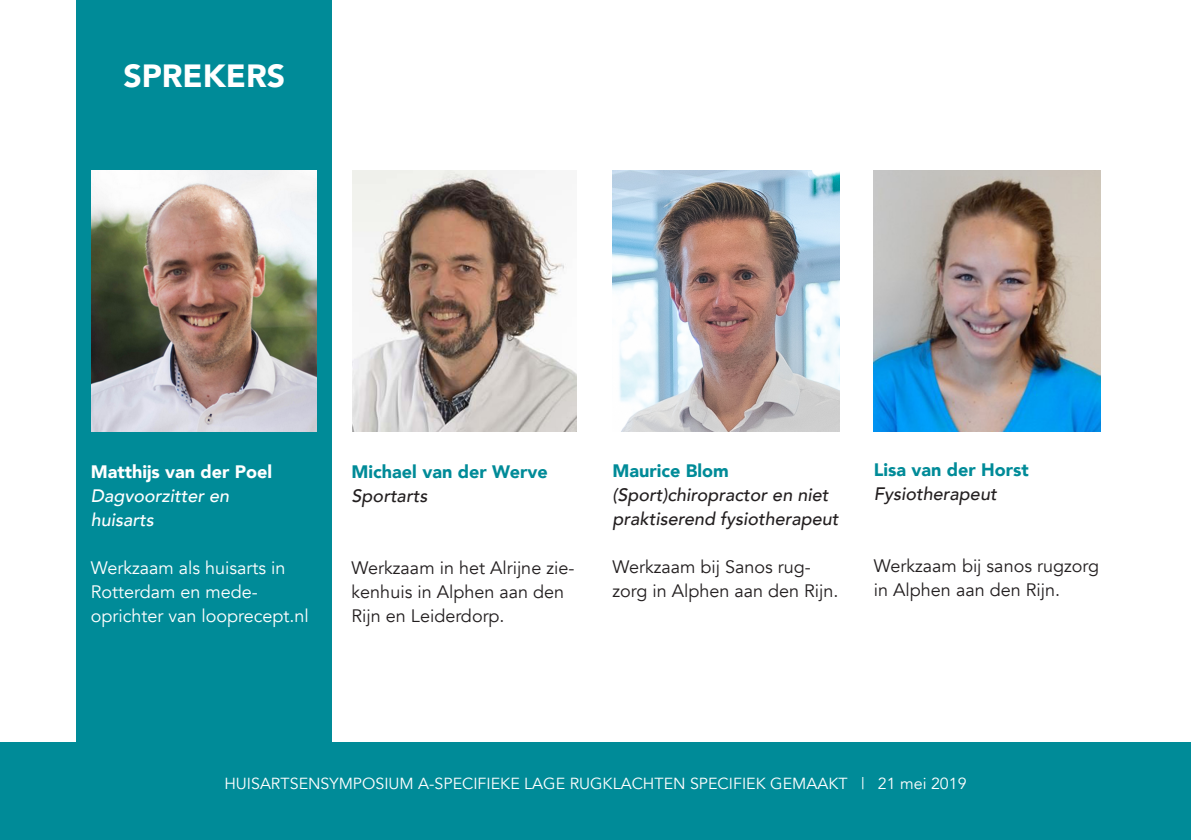
<style>
.page{position:relative;width:1191px;height:840px;background:#fff}
.page>*{position:absolute;margin:0;border:0;box-sizing:border-box;transform-origin:0 0}
.t1{font:900 32px "Avenir";color:#fff}
.t2{font:18px/24px "Avenir";color:#231f20}
.t3{font:italic 500 18px/24px "Avenir";color:#231f20}
.t4{font:18px/24px "Avenir";color:#fff}
.t5{font:900 18px "Avenir";color:#008b98}
.t6{font:italic 500 18px/24px "Avenir";color:#fff}
.t7{font:900 18px "Avenir";color:#fff}
.t8{font:16px "Avenir";color:#fff}
</style>
<div class="page">
<div style="left:77px;top:0;width:255px;height:839px;background:#008b98"></div>
<img style="left:92px;top:170px;width:224px;height:261px">
<img style="left:353px;top:170px;width:223px;height:261px">
<img style="left:612px;top:170px;width:227px;height:261px">
<img style="left:873px;top:170px;width:227px;height:261px">
<div style="left:0;top:742px;width:1191px;height:97px;background:#008b98"></div>
<h1 class="t1" style="left:123px;top:49px;width:163px">SPREKERS</h1>
<p class="t7" style="left:91px;top:456px;width:183px">Matthijs van der Poel</p>
<p class="t6" style="left:91px;top:484px;width:140px">Dagvoorzitter en huisarts</p>
<p class="t4" style="left:91px;top:556px;width:219px">Werkzaam als huisarts in<br>Rotterdam en mede&shy;oprichter van looprecept.nl</p>
<p class="t5" style="left:351px;top:456px;width:198px">Michael van der Werve</p>
<p class="t3" style="left:351px;top:484px;width:77px">Sportarts</p>
<p class="t2" style="left:351px;top:556px;width:224px">Werkzaam in het Alrijne zie&shy;kenhuis in Alphen aan den<br>Rijn en Leiderdorp.</p>
<p class="t5" style="left:612px;top:455px;width:118px">Maurice Blom</p>
<p class="t3" style="left:612px;top:483px;width:228px">(Sport)chiropractor en niet praktiserend fysiotherapeut</p>
<p class="t2" style="left:612px;top:555px;width:228px">Werkzaam bij Sanos rug&shy;zorg in Alphen aan den Rijn.</p>
<p class="t5" style="left:874px;top:454px;width:156px">Lisa van der Horst</p>
<p class="t3" style="left:874px;top:482px;width:124px">Fysiotherapeut</p>
<p class="t2" style="left:874px;top:554px;width:226px">Werkzaam bij sanos rugzorg in Alphen aan den Rijn.</p>
<p class="t8" style="left:224px;top:773px;width:744px">HUISARTSENSYMPOSIUM A-SPECIFIEKE LAGE RUGKLACHTEN SPECIFIEK GEMAAKT | 21 mei 2019</p>
</div>
